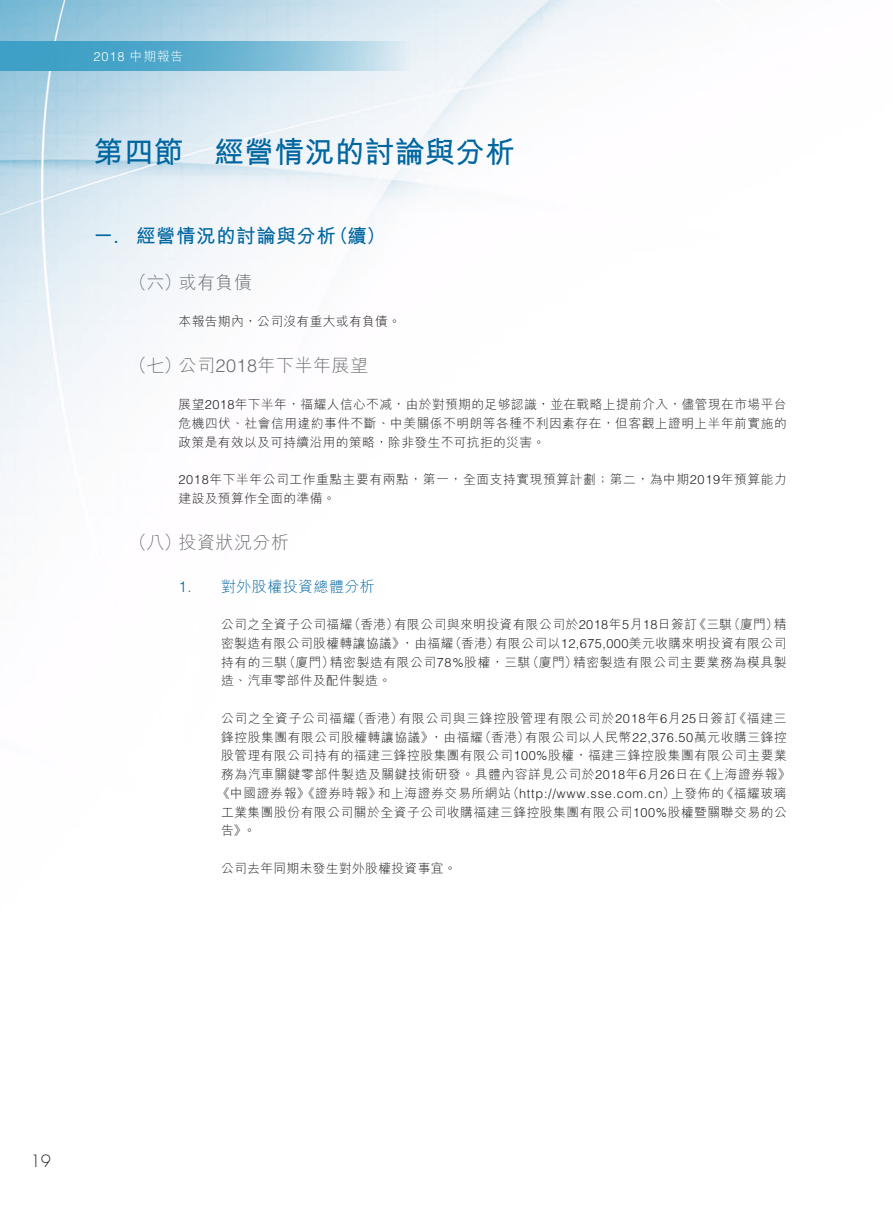
<style>
.page{position:relative;width:893px;height:1212px;background:#fff}
.page>*{position:absolute;margin:0;border:0;box-sizing:border-box;transform-origin:0 0}
.t1{font:700 30px "M Hei HK";letter-spacing:.005em;color:#0066a0}
.t2{font:700 19.5px "M Hei HK";letter-spacing:.03em;color:#0066a0}
.t3{font:300 18px "M Hei HK";letter-spacing:.03em;color:#6c6d70}
.t4{font:300 16.5px "Futura Std";color:#231f20}
.t5{font:300 15px "M Hei HK";letter-spacing:.03em;color:#0066a0}
.t6{font:300 15px "Helvetica LT Std";color:#0066a0}
.t7{font:300 12.75px/18.8px "M Hei HK";letter-spacing:.04em;color:#231f20}
.t8{font:300 12.75px "M Hei HK";letter-spacing:.06em;color:#231f20}
.t9{font:300 12.75px "Helvetica LT Std";letter-spacing:.065em;color:#231f20}
.t10{font:300 12.75px "Helvetica LT Std";color:#fff}
.s1{font-family:"M Hei HK"}
.s2{font-family:"Helvetica LT Std";font-weight:400}
.s3{font-family:"Helvetica LT Std"}
</style>
<div class="page">
<img style="left:0;top:0;width:654px;height:483px">
<svg style="left:0;top:41px;width:412px;height:30px;background:#6fb7d3"></svg>
<p class="t10" style="left:94px;top:48px;width:91px">2018 <span class="s1">中期報告</span></p>
<h1 class="t1" style="left:94px;top:130px;width:92px">第四節</h1>
<h1 class="t1" style="left:214px;top:130px;width:303px">經營情況的討論與分析</h1>
<h2 class="t2" style="left:94px;top:221px;width:27px">一<span class="s2">.</span></h2>
<h2 class="t2" style="left:136px;top:221px;width:201px">經營情況的討論與分析</h2>
<h2 class="t2" style="left:329px;top:221px;width:58px">（續(</h2>
<h3 class="t3" style="left:129px;top:273px;width:54px">（六）</h3>
<h3 class="t3" style="left:179px;top:273px;width:75px">或有負債</h3>
<h3 class="t3" style="left:129px;top:356px;width:54px">（七）</h3>
<p class="t7" style="left:179px;top:312px;width:224px">本報告期內，公司沒有重大或有負債。</p>
<h3 class="t3" style="left:179px;top:356px;width:191px">公司<span class="s3">2018</span>年下半年展望</h3>
<h3 class="t3" style="left:129px;top:533px;width:54px">（八）</h3>
<p class="t7" style="left:179px;top:395px;width:610px;text-align:justify">展望<span class="s3">2018</span>年下半年，福耀人信心不减，由於對預期的足够認識，並在戰略上提前介入，儘管現在市場平台危機四伏、社會信用違約事件不斷、中美關係不明朗等各種不利因素存在，但客觀上證明上半年前實施的政策是有效以及可持續沿用的策略，除非發生不可抗拒的災害。</p>
<p class="t7" style="left:179px;top:470px;width:610px"><span class="s3">2018</span>年下半年公司工作重點主要有兩點，第一，全面支持實現預算計劃；第二，為中期<span class="s3">2019</span>年預算能力建設及預算作全面的準備。</p>
<h3 class="t3" style="left:179px;top:533px;width:112px">投資狀況分析</h3>
<p class="t6" style="left:179px;top:577px;width:14px">1.</p>
<p class="t5" style="left:221px;top:578px;width:155px">對外股權投資總體分析</p>
<p class="t7" style="left:348px;top:615px;width:52px">（香港）</p>
<p class="t7" style="left:728px;top:615px;width:52px">（廈門）</p>
<p class="t7" style="left:774px;top:615px;width:14px">精</p>
<p class="t7" style="left:221px;top:615px;width:133px">公司之全資子公司福耀</p>
<p class="t7" style="left:394px;top:615px;width:304px">有限公司與來明投資有限公司於<span class="s3">2018</span>年 月<span class="s3">5 18</span>日簽訂</p>
<p class="t7" style="left:694px;top:615px;width:40px">《三騏</p>
<p class="t7" style="left:221px;top:634px;width:185px">密製造有限公司股權轉讓協議》</p>
<p class="t7" style="left:449px;top:634px;width:52px">（香港）</p>
<p class="t7" style="left:495px;top:634px;width:293px">有限公司以<span class="s3">12,675,000</span>美元收購來明投資有限公司</p>
<p class="t7" style="left:401px;top:634px;width:54px">，由福耀</p>
<p class="t7" style="left:283px;top:652px;width:52px">（廈門）</p>
<p class="t7" style="left:526px;top:652px;width:52px">（廈門）</p>
<p class="t7" style="left:573px;top:652px;width:215px">精密製造有限公司主要業務為模具製</p>
<p class="t7" style="left:330px;top:652px;width:202px">精密製造有限公司<span class="s3">78%</span>股權，三騏</p>
<p class="t7" style="left:221px;top:652px;width:172px">持有的三騏<br>造、汽車零部件及配件製造。</p>
<p class="t7" style="left:351px;top:709px;width:53px">（香港）</p>
<p class="t8" style="left:221px;top:712px;width:136px">公司之全資子公司福耀</p>
<p class="t8" style="left:399px;top:712px;width:340px">有限公司與三鋒控股管理有限公司於<span class="s3">2018</span>年<span class="s3">6</span>月<span class="s3">25</span>日簽訂</p>
<p class="t7" style="left:734px;top:709px;width:54px">《福建三</p>
<p class="t7" style="left:479px;top:727px;width:52px">（香港）</p>
<p class="t7" style="left:525px;top:727px;width:263px">有限公司以人民幣<span class="s3">22,376.50</span>萬元收購三鋒控</p>
<p class="t7" style="left:221px;top:727px;width:214px">鋒控股集團有限公司股權轉讓協議》</p>
<p class="t7" style="left:221px;top:746px;width:567px">股管理有限公司持有的福建三鋒控股集團有限公司<span class="s3">100%</span>股權，福建三鋒控股集團有限公司主要業</p>
<p class="t7" style="left:699px;top:765px;width:93px">《上海證券報《</p>
<p class="t7" style="left:430px;top:727px;width:54px">，由福耀</p>
<p class="t7" style="left:221px;top:765px;width:482px">務為汽車關鍵零部件製造及關鍵技術研發。具體內容詳見公司於<span class="s3">2018</span>年<span class="s3">6</span>月<span class="s3">26</span>日在</p>
<p class="t7" style="left:378px;top:784px;width:135px">和上海證券交易所網站</p>
<p class="t9" style="left:507px;top:785px;width:170px"><span class="s1">（</span>http://www.sse.com.cn<span class="s1">）</span></p>
<p class="t7" style="left:721px;top:784px;width:67px">《福耀玻璃</p>
<p class="t7" style="left:217px;top:784px;width:165px">《中國證券報》《證券時報》</p>
<p class="t7" style="left:221px;top:802px;width:567px">工業集團股份有限公司關於全資子公司收購福建三鋒控股集團有限公司<span class="s3">100%</span>股權暨關聯交易的公</p>
<p class="t7" style="left:243px;top:821px;width:14px">。</p>
<p class="t7" style="left:671px;top:784px;width:54px">上發佈的</p>
<p class="t7" style="left:221px;top:821px;width:27px">告《</p>
<p class="t7" style="left:221px;top:859px;width:237px">公司去年同期未發生對外股權投資事宜。</p>
<p class="t4" style="left:31px;top:1151px;width:22px">19</p>
</div>
